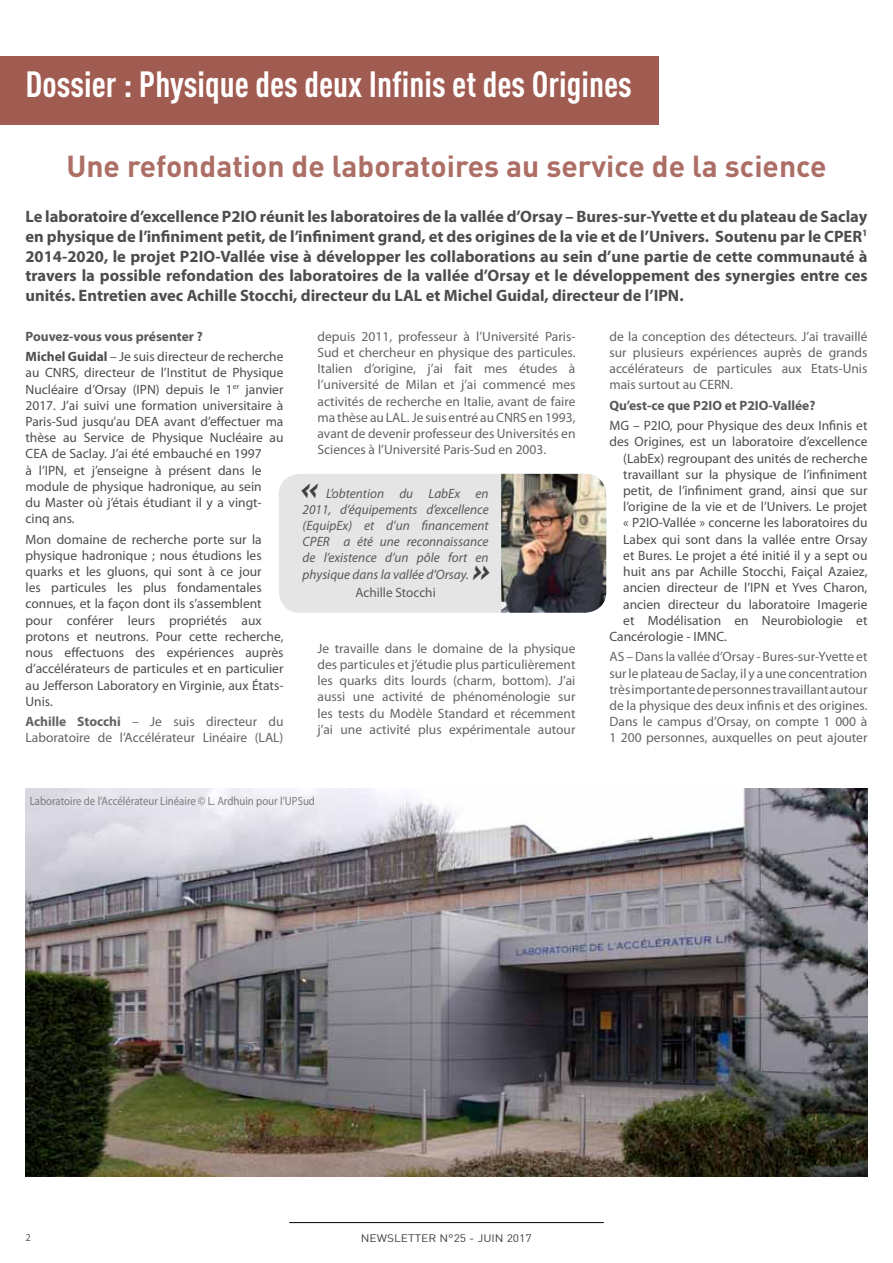
<style>
.page{position:relative;width:893px;height:1263px;background:#fff}
.page>*{position:absolute;margin:0;border:0;box-sizing:border-box;transform-origin:0 0}
.t1{font:700 condensed 36px "DINOT";color:#fff}
.t2{font:700 30px "DINOT";color:#ac6e65}
.t3{font:italic 700 30px "DINOT";color:#414042}
.t4{font:700 16.5px/19.8px "Myriad Pro";color:#4d4d4f;text-align:justify}
.t5{font:13.5px/16.2px "Myriad Pro";color:#4d4d4f}
.t6{font:13.5px/16.2px "Myriad Pro";color:#636466;text-align:justify}
.t7{font:italic 13.5px/16.2px "Myriad Pro";color:#58595b;text-align:justify}
.t8{font:700 13.5px "Myriad Pro";color:#58595b}
.t9{font:13.5px "Myriad Pro";color:#58595b}
.t10{font:12px "Myriad Pro";color:#7b7c7f;scale:.9 1}
.t11{font:10.8px "DINOT";color:#414042;scale:1.11 1}
.t12{font:10.5px "Myriad Pro";color:#58595b}
.s1{font-weight:700;color:#58595b}
.s2{font-weight:700}
</style>
<div class="page">
<hr style="left:289px;top:1222px;width:315px;height:1px;background:#000">
<div style="left:0;top:56px;width:658px;height:68px;background:#a15c52"></div>
<div style="left:279px;top:474px;width:324px;height:139px;background:#e5e5e6;border-radius:21px"></div>
<img style="left:501px;top:474px;width:105px;height:139px">
<img style="left:26px;top:788px;width:841px;height:388px">
<h1 class="t1" style="left:26px;top:62px;width:608px">Dossier : Physique des deux Infinis et des Origines</h1>
<h2 class="t2" style="left:66px;top:147px;width:762px">Une refondation de laboratoires au service de la science</h2>
<p class="t4" style="left:26px;top:206px;width:843px">Le laboratoire d’excellence P2IO réunit les laboratoires de la vallée d’Orsay – Bures-sur-Yvette et du plateau de Saclay en physique de l’infiniment petit, de l’infiniment grand, et des origines de la vie et de l’Univers. Soutenu par le CPER<sup>1<br></sup>2014-2020, le projet P2IO-Vallée vise à développer les collaborations au sein d’une partie de cette communauté à travers la possible refondation des laboratoires de la vallée d’Orsay et le développement des synergies entre ces unités. Entretien avec Achille Stocchi, directeur du LAL et Michel Guidal, directeur de l’IPN.</p>
<p class="t6" style="left:609px;top:328px;width:259px">de la conception des détecteurs. J’ai travaillé sur plusieurs expériences auprès de grands accélérateurs de particules aux Etats-Unis mais surtout au CERN.</p>
<p class="t8" style="left:609px;top:396px;width:207px">Qu’est-ce que P2IO et P2IO-Vallée?</p>
<p class="t5" style="left:609px;top:417px;width:259px">MG – P2IO, pour Physique des deux Infinis et</p>
<p class="t5" style="left:609px;top:434px;width:259px">des Origines, est un laboratoire d’excellence</p>
<p class="t5" style="left:623px;top:450px;width:246px">(LabEx) regroupant des unités de recherche</p>
<p class="t5" style="left:623px;top:466px;width:246px">travaillant sur la physique de l’infiniment</p>
<p class="t5" style="left:623px;top:482px;width:246px">petit, de l’infiniment grand, ainsi que sur</p>
<p class="t5" style="left:623px;top:498px;width:246px">l’origine de la vie et de l’Univers. Le projet</p>
<p class="t5" style="left:623px;top:515px;width:246px">« P2IO-Vallée » concerne les laboratoires du</p>
<p class="t5" style="left:623px;top:531px;width:246px">Labex qui sont dans la vallée entre Orsay</p>
<p class="t5" style="left:623px;top:547px;width:246px">et Bures. Le projet a été initié il y a sept ou</p>
<p class="t5" style="left:623px;top:563px;width:246px">huit ans par Achille Stocchi, Faiçal Azaiez,</p>
<p class="t5" style="left:623px;top:579px;width:246px">ancien directeur de l’IPN et Yves Charon,</p>
<p class="t5" style="left:623px;top:596px;width:246px">ancien directeur du laboratoire Imagerie</p>
<p class="t5" style="left:623px;top:612px;width:246px">et Modélisation en Neurobiologie et</p>
<p class="t5" style="left:609px;top:628px;width:119px">Cancérologie - IMNC.</p>
<p class="t6" style="left:609px;top:648px;width:259px">AS – Dans la vallée d’Orsay - Bures-sur-Yvette et sur le plateau de Saclay, il y a une concentration très importante de personnes travaillant autour de la physique des deux infinis et des origines.<br>Dans le campus d’Orsay, on compte 1 000 à 1 200 personnes, auxquelles on peut ajouter</p>
<p class="t6" style="left:317px;top:328px;width:259px">depuis 2011, professeur à l’Université Paris-Sud et chercheur en physique des particules.<br>Italien d’origine, j’ai fait mes études à l’université de Milan et j’ai commencé mes activités de recherche en Italie, avant de faire ma thèse au LAL. Je suis entré au CNRS en 1993, avant de devenir professeur des Universités en Sciences à l’Université Paris-Sud en 2003.</p>
<p class="t5" style="left:26px;top:326px;width:259px;line-height:20.4px"><span class="s1">Pouvez-vous vous présenter ?<br></span><span class="s2">Michel Guidal</span> – Je suis directeur de recherche</p>
<p class="t5" style="left:26px;top:365px;width:259px">au CNRS, directeur de l’Institut de Physique Nucléaire d’Orsay (IPN) depuis le 1<sup>er</sup> janvier 2017. J’ai suivi une formation universitaire à Paris-Sud jusqu’au DEA avant d’effectuer ma thèse au Service de Physique Nucléaire au CEA de Saclay. J’ai été embauché en 1997<br>à l’IPN, et j’enseigne à présent dans le module de physique hadronique, au sein<br>du Master où j’étais étudiant il y a vingt&shy;cinq ans.</p>
<p class="t5" style="left:26px;top:531px;width:259px">Mon domaine de recherche porte sur la physique hadronique ; nous étudions les quarks et les gluons, qui sont à ce jour<br>les particules les plus fondamentales connues, et la façon dont ils s’assemblent pour conférer leurs propriétés aux protons et neutrons. Pour cette recherche, nous effectuons des expériences auprès d’accélérateurs de particules et en particulier au Jefferson Laboratory en Virginie, aux États-Unis.</p>
<p class="t6" style="left:26px;top:713px;width:259px"><span class="s2">Achille Stocchi</span> – Je suis directeur du<br>Laboratoire de l’Accélérateur Linéaire (LAL)</p>
<h2 class="t3" style="left:300px;top:469px;width:19px">«</h2>
<p class="t7" style="left:303px;top:485px;width:188px;text-indent:23px">L’obtention du LabEx en 2011, d’équipements d’excellence (EquipEx) et d’un financement CPER a été une reconnaissance de l’existence d’un pôle fort en physique dans la vallée d’Orsay.</p>
<p class="t9" style="left:355px;top:584px;width:82px">Achille Stocchi</p>
<h2 class="t3" style="left:472px;top:551px;width:19px">»</h2>
<p class="t6" style="left:317px;top:640px;width:259px">Je travaille dans le domaine de la physique des particules et j’étudie plus particulièrement les quarks dits lourds (charm, bottom). J’ai aussi une activité de phénoménologie sur les tests du Modèle Standard et récemment j’ai une activité plus expérimentale autour</p>
<p class="t10" style="left:30px;top:793px;width:318px">Laboratoire de l’Accélérateur Linéaire © L. Ardhuin pour l’UPSud</p>
<p class="t12" style="left:26px;top:1231px;width:7px">2</p>
<p class="t11" style="left:361px;top:1232px;width:156px">NEWSLETTER N°25 - JUIN 2017</p>
</div>
